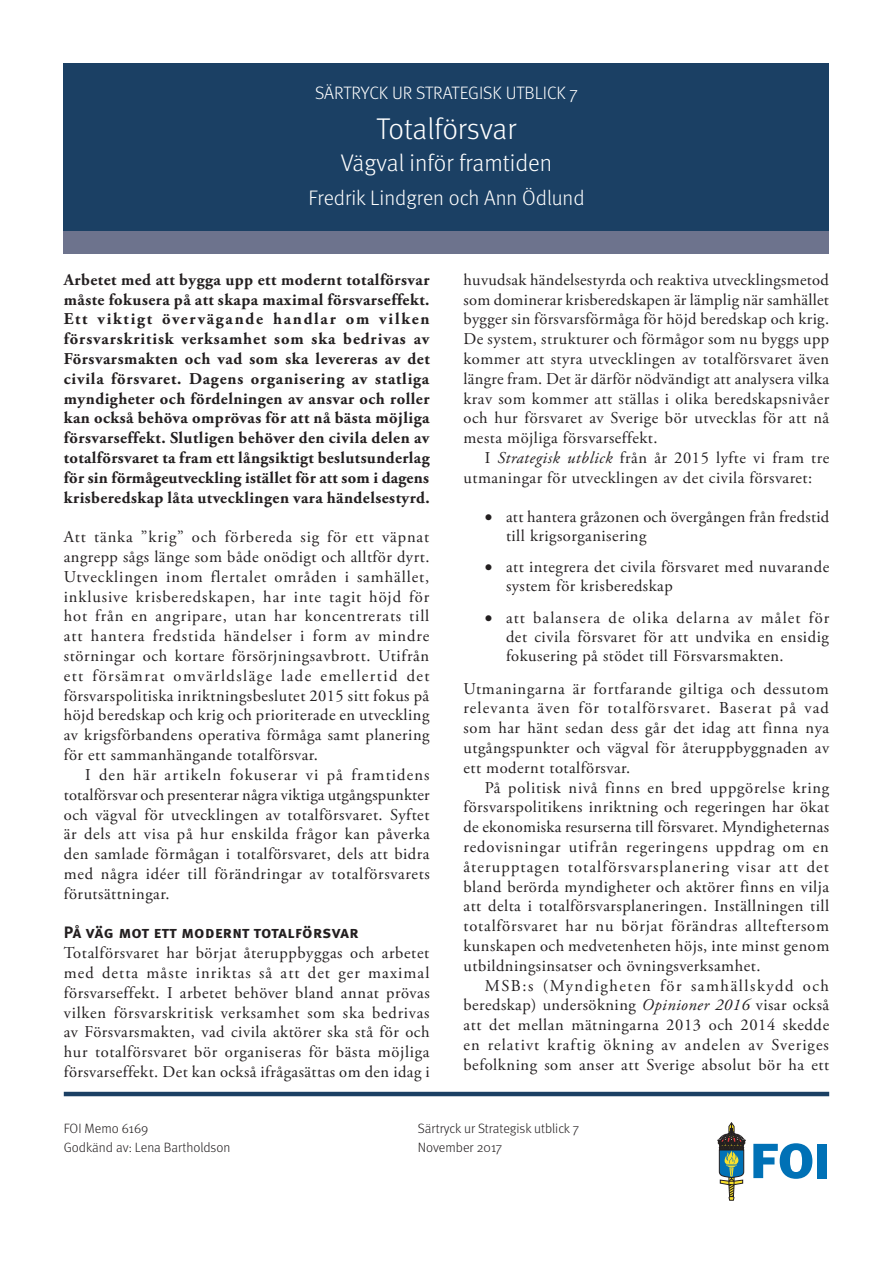
<style>
.page{position:relative;width:893px;height:1263px;background:#fff}
.page>*{position:absolute;margin:0;border:0;box-sizing:border-box;transform-origin:0 0}
.Rubrik_1{font:300 30px "Meta";color:#fff}
.Rubrik_1-2{font:300 24px "Meta";color:#fff}
.Rubrik_1-3{font:300 21px "Meta";color:#fff}
.Punktsats_2{font:300 18px "Meta";color:#fff}
.t1{font:16.5px/19.8px "Adobe Garamond Pro";letter-spacing:.03em;color:#231f20;text-align:justify}
.t2{font:700 16.5px/19.8px "Adobe Garamond Pro";letter-spacing:.03em;color:#231f20;text-align:justify}
.t3{font:16.5px "Meta Bold Caps";letter-spacing:.02em;color:#231f20}
.Punktsats_2-2{font:300 13.5px "Meta";color:#231f20}
.s1{font-style:italic}
</style>
<div class="page">
<div style="left:64px;top:208px;width:765px;height:45px;background:#6d738d"></div>
<svg style="left:753px;top:1143px;width:59px;height:36px"></svg>
<div style="left:818px;top:1144px;width:9px;height:34px;background:#0071b6"></div>
<svg style="left:718px;top:1122px;width:27px;height:78px"></svg>
<div style="left:64px;top:63px;width:765px;height:167px;background:#1b4064"></div>
<hr style="left:64px;top:1092px;width:765px;height:4px;background:#1b4064">
<p class="Punktsats_2" style="left:315px;top:83px;width:264px">SÄRTRYCK UR STRATEGISK UTBLICK 7</p>
<p class="Rubrik_1" style="left:377px;top:111px;width:141px">Totalförsvar</p>
<p class="Rubrik_1-2" style="left:341px;top:149px;width:213px">Vägval inför framtiden</p>
<p class="Rubrik_1-3" style="left:308px;top:185px;width:278px">Fredrik Lindgren och Ann Ödlund</p>
<p class="t2" style="left:64px;top:270px;width:367px">Arbetet med att bygga upp ett modernt totalförsvar måste fokusera på att skapa maximal försvarseffekt.<br>Ett viktigt övervägande handlar om vilken försvarskritisk verksamhet som ska bedrivas av Försvarsmakten och vad som ska levereras av det civila försvaret. Dagens organisering av statliga myndigheter och fördelningen av ansvar och roller kan också behöva omprövas för att nå bästa möjliga försvarseffekt. Slutligen behöver den civila delen av totalförsvaret ta fram ett långsiktigt beslutsunderlag för sin förmågeutveckling istället för att som i dagens krisberedskap låta utvecklingen vara händelsestyrd.</p>
<p class="t1" style="left:64px;top:528px;width:367px">Att tänka ”krig” och förbereda sig för ett väpnat angrepp sågs länge som både onödigt och alltför dyrt.<br>Utvecklingen inom flertalet områden i samhället, inklusive krisberedskapen, har inte tagit höjd för hot från en angripare, utan har koncentrerats till att hantera fredstida händelser i form av mindre störningar och kortare försörjningsavbrott. Utifrån ett försämrat omvärldsläge lade emellertid det försvarspolitiska inriktningsbeslutet 2015 sitt fokus på höjd beredskap och krig och prioriterade en utveckling av krigsförbandens operativa förmåga samt planering för ett sammanhängande totalförsvar.</p>
<p class="t1" style="left:64px;top:765px;width:367px;text-indent:21px">I den här artikeln fokuserar vi på framtidens totalförsvar och presenterar några viktiga utgångspunkter och vägval för utvecklingen av totalförsvaret. Syftet är dels att visa på hur enskilda frågor kan påverka den samlade förmågan i totalförsvaret, dels att bidra med några idéer till förändringar av totalförsvarets förutsättningar.</p>
<p class="t3" style="left:64px;top:923px;width:296px">På väg mot ett modernt totalförsvar</p>
<p class="t1" style="left:64px;top:943px;width:367px">Totalförsvaret har börjat återuppbyggas och arbetet med detta måste inriktas så att det ger maximal försvarseffekt. I arbetet behöver bland annat prövas vilken försvarskritisk verksamhet som ska bedrivas av Försvarsmakten, vad civila aktörer ska stå för och hur totalförsvaret bör organiseras för bästa möjliga försvarseffekt. Det kan också ifrågasättas om den idag i</p>
<p class="t1" style="left:463px;top:270px;width:367px">huvudsak händelsestyrda och reaktiva utvecklingsmetod som dominerar krisberedskapen är lämplig när samhället bygger sin försvarsförmåga för höjd beredskap och krig.<br>De system, strukturer och förmågor som nu byggs upp kommer att styra utvecklingen av totalförsvaret även längre fram. Det är därför nödvändigt att analysera vilka krav som kommer att ställas i olika beredskapsnivåer och hur försvaret av Sverige bör utvecklas för att nå mesta möjliga försvarseffekt.</p>
<p class="t1" style="left:463px;top:448px;width:367px;text-indent:21px">I <span class="s1">Strategisk utblick</span> från år 2015 lyfte vi fram tre utmaningar för utvecklingen av det civila försvaret:</p>
<p class="t1" style="left:506px;top:507px;width:325px;line-height:18.9px;text-indent:-21px">• att hantera gråzonen och övergången från fredstid till krigsorganisering</p>
<p class="t1" style="left:506px;top:558px;width:325px;line-height:18.9px;text-indent:-21px">• att integrera det civila försvaret med nuvarande system för krisberedskap</p>
<p class="t1" style="left:506px;top:609px;width:325px;line-height:19px;text-indent:-21px">• att balansera de olika delarna av målet för det civila försvaret för att undvika en ensidig fokusering på stödet till Försvarsmakten.</p>
<p class="t1" style="left:463px;top:679px;width:367px">Utmaningarna är fortfarande giltiga och dessutom relevanta även för totalförsvaret. Baserat på vad som har hänt sedan dess går det idag att finna nya utgångspunkter och vägval för återuppbyggnaden av ett modernt totalförsvar.</p>
<p class="t1" style="left:463px;top:778px;width:367px;text-indent:21px">På politisk nivå finns en bred uppgörelse kring försvarspolitikens inriktning och regeringen har ökat de ekonomiska resurserna till försvaret. Myndigheternas redovisningar utifrån regeringens uppdrag om en återupptagen totalförsvarsplanering visar att det bland berörda myndigheter och aktörer finns en vilja att delta i totalförsvarsplaneringen. Inställningen till totalförsvaret har nu börjat förändras allteftersom kunskapen och medvetenheten höjs, inte minst genom utbildningsinsatser och övningsverksamhet.</p>
<p class="t1" style="left:463px;top:976px;width:367px;text-indent:21px">MSB:s (Myndigheten för samhällskydd och beredskap) undersökning <span class="s1">Opinioner 2016</span> visar också att det mellan mätningarna 2013 och 2014 skedde en relativt kraftig ökning av andelen av Sveriges befolkning som anser att Sverige absolut bör ha ett</p>
<p class="Punktsats_2-2" style="left:64px;top:1121px;width:86px">FOI Memo 6169</p>
<p class="Punktsats_2-2" style="left:418px;top:1121px;width:163px">Särtryck ur Strategisk utblick 7</p>
<p class="Punktsats_2-2" style="left:64px;top:1139px;width:168px">Godkänd av: Lena Bartholdson</p>
<p class="Punktsats_2-2" style="left:418px;top:1139px;width:86px">November 2017</p>
</div>
